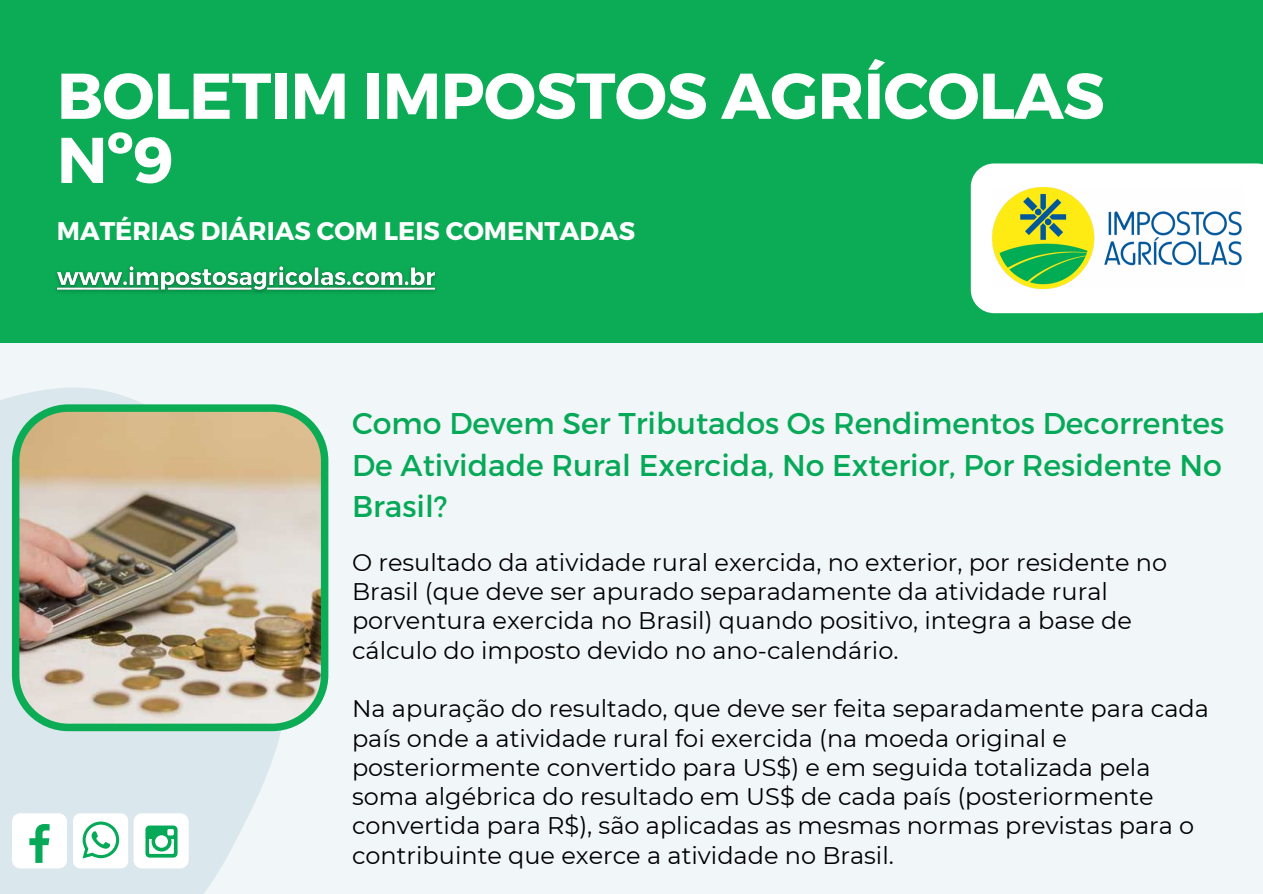
<style>
.page{position:relative;width:1263px;height:894px;background:#fff}
.page>*{position:absolute;margin:0;border:0;box-sizing:border-box;transform-origin:0 0}
.t1{font:700 64.5px "Montserrat";letter-spacing:-.01em;color:#fff}
.t2{font:30px/41.5px "Montserrat";color:#06a958;text-align:justify}
.t3{font:700 25.5px "Montserrat";color:#fff}
.t4{font:24px/29.2px "Montserrat";color:#000}
</style>
<div class="page">
<div style="left:0;top:0;width:1263px;height:343px;background:#0bac55"></div>
<div style="left:0;top:343px;width:1263px;height:550px;background:#f1f6f8"></div>
<svg style="left:0;top:388px;width:281px;height:505px;fill:#dae7ed"></svg>
<img style="left:12px;top:404px;width:316px;height:327px">
<div style="left:73px;top:813px;width:55px;height:55px;background:#fff;border-radius:7px"></div>
<svg style="left:82px;top:821px;width:37px;height:37px"></svg>
<div style="left:12px;top:813px;width:55px;height:55px;background:#fff;border-radius:8px"></div>
<svg style="left:29px;top:824px;width:21px;height:38px"></svg>
<div style="left:134px;top:813px;width:55px;height:55px;background:#fff;border-radius:8px"></div>
<svg style="left:145px;top:825px;width:33px;height:32px"></svg>
<div style="left:971px;top:163px;width:292px;height:150px;background:#fff"></div>
<img style="left:993px;top:188px;width:250px;height:101px">
<img style="left:56px;top:266px;width:380px;height:27px">
<p class="t1" style="left:57px;top:54px;width:1049px">BOLETIM IMPOSTOS AGRÍCOLAS</p>
<p class="t1" style="left:57px;top:118px;width:118px">Nº9</p>
<p class="t3" style="left:57px;top:215px;width:580px">MATÉRIAS DIÁRIAS COM LEIS COMENTADAS</p>
<p class="t2" style="left:352px;top:401px;width:874px">Como Devem Ser Tributados Os Rendimentos Decorrentes De Atividade Rural Exercida, No Exterior, Por Residente No Brasil?</p>
<p class="t4" style="left:352px;top:547px;width:817px">O resultado da atividade rural exercida, no exterior, por residente no Brasil (que deve ser apurado separadamente da atividade rural porventura exercida no Brasil) quando positivo, integra a base de cálculo do imposto devido no ano-calendário.</p>
<p class="t4" style="left:352px;top:693px;width:858px">Na apuração do resultado, que deve ser feita separadamente para cada país onde a atividade rural foi exercida (na moeda original e posteriormente convertido para US$) e em seguida totalizada pela soma algébrica do resultado em US$ de cada país (posteriormente convertida para R$), são aplicadas as mesmas normas previstas para o contribuinte que exerce a atividade no Brasil.</p>
</div>
